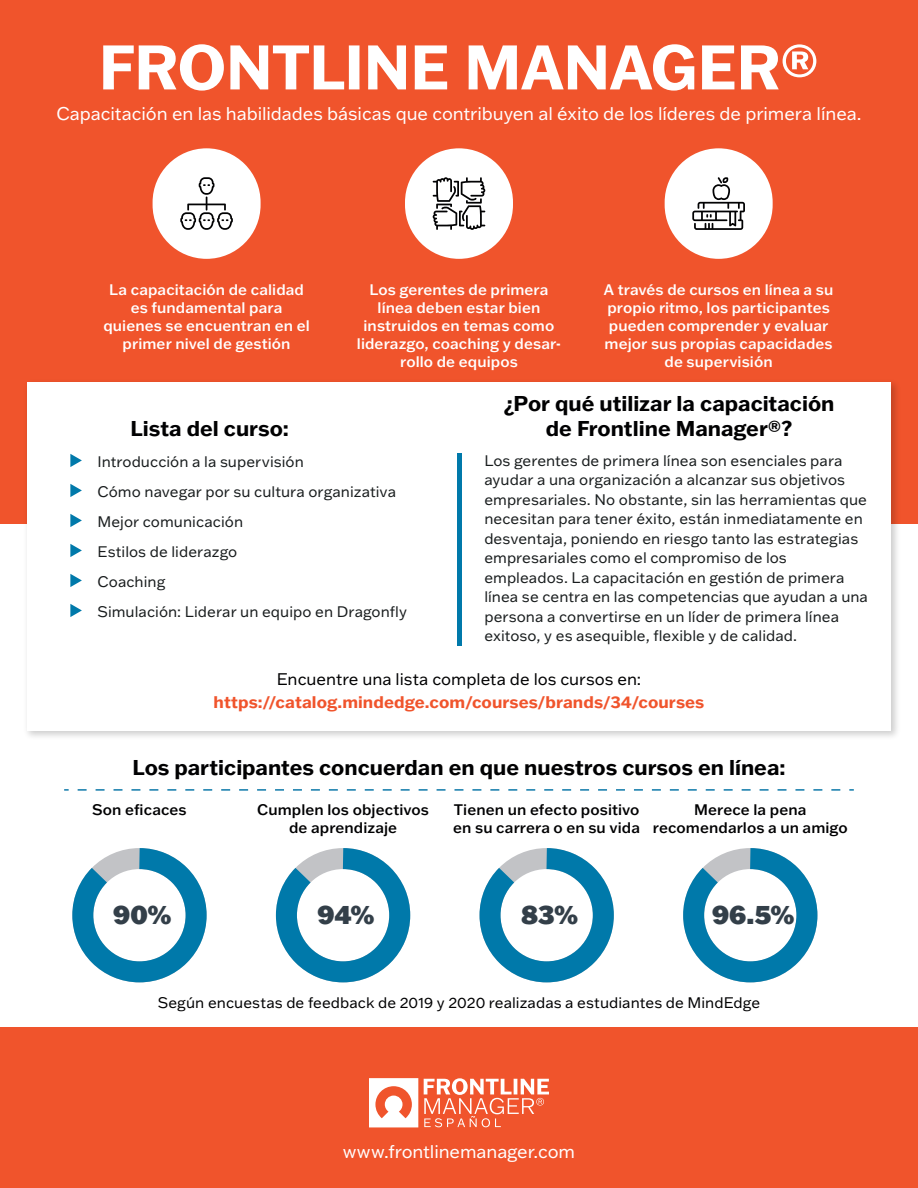
<style>
.page{position:relative;width:918px;height:1188px;background:#fff}
.page>*{position:absolute;margin:0;border:0;box-sizing:border-box;transform-origin:0 0}
.t1{font:700 61.5px "Franklin Gothic ATF";letter-spacing:-.005em;color:#fff}
.t2{font:900 25.5px "Franklin Gothic ATF";color:#333f49}
.t3{font:700 21px/25.2px "Franklin Gothic ATF";color:#010102;text-align:center}
.t4{font:18px "Franklin Gothic ATF";letter-spacing:-.005em;color:#fff}
.t5{font:700 16.5px "Franklin Gothic ATF";letter-spacing:.005em;color:#f0542c}
.t6{font:16.5px "Franklin Gothic ATF";color:#010102}
.t7{font:15px/19.5px "Franklin Gothic ATF";letter-spacing:.005em;color:#181c1d}
.t8{font:500 15px/18px "Franklin Gothic ATF";letter-spacing:.005em;color:#fff;text-align:center}
.t9{font:500 15px/18px "Franklin Gothic ATF";letter-spacing:.005em;color:#010102;text-align:center}
.t10{font:15px "Franklin Gothic ATF";letter-spacing:.005em;color:#010102}
</style>
<div class="page">
<div style="left:0;top:0;width:918px;height:523px;background:#f0542c"></div>
<img style="left:20px;top:383px;width:884px;height:354px">
<div style="left:27px;top:382px;width:864px;height:349px;background:#fff"></div>
<svg style="left:78px;top:789px;width:776px;height:2px"></svg>
<svg style="left:70px;top:454px;width:12px;height:13px"></svg>
<svg style="left:70px;top:484px;width:12px;height:13px"></svg>
<svg style="left:70px;top:514px;width:12px;height:13px"></svg>
<svg style="left:70px;top:544px;width:12px;height:13px"></svg>
<svg style="left:70px;top:574px;width:12px;height:13px"></svg>
<svg style="left:70px;top:604px;width:12px;height:13px"></svg>
<svg style="left:72px;top:848px;width:135px;height:135px"></svg>
<svg style="left:275px;top:848px;width:136px;height:135px"></svg>
<svg style="left:479px;top:848px;width:135px;height:135px"></svg>
<svg style="left:683px;top:848px;width:135px;height:135px"></svg>
<hr style="left:457px;top:453px;width:4px;height:193px;background:#0079aa">
<svg style="left:153px;top:148px;width:108px;height:111px"></svg>
<svg style="left:405px;top:148px;width:108px;height:111px"></svg>
<svg style="left:665px;top:148px;width:108px;height:111px"></svg>
<div style="left:0;top:1027px;width:918px;height:161px;background:#f0542c"></div>
<svg style="left:369px;top:1078px;width:49px;height:49px"></svg>
<svg style="left:424px;top:1078px;width:125px;height:49px"></svg>
<h1 class="t1" style="left:99px;top:44px;width:722px">FRONTLINE MANAGER®</h1>
<p class="t4" style="left:56px;top:107px;width:807px">Capacitación en las habilidades básicas que contribuyen al éxito de los líderes de primera línea.</p>
<p class="t8" style="left:103px;top:282px;width:208px">La capacitación de calidad es fundamental para quienes se encuentran en el primer nivel de gestión</p>
<p class="t8" style="left:357px;top:282px;width:206px">Los gerentes de primera línea deben estar bien instruidos en temas como liderazgo, coaching y desar&shy;rollo de equipos</p>
<p class="t8" style="left:604px;top:282px;width:231px">A través de cursos en línea a su propio ritmo, los participantes pueden comprender y evaluar mejor sus propias capacidades de supervisión</p>
<h3 class="t3" style="left:131px;top:418px;width:160px">Lista del curso:</h3>
<h3 class="t3" style="left:504px;top:393px;width:332px">¿Por qué utilizar la capacitación de Frontline Manager®?</h3>
<p class="t7" style="left:97px;top:448px;width:311px;line-height:30px">Introducción a la supervisión<br>Cómo navegar por su cultura organizativa<br>Mejor comunicación<br>Estilos de liderazgo<br>Coaching<br>Simulación: Liderar un equipo en Dragonfly</p>
<p class="t7" style="left:484px;top:452px;width:385px">Los gerentes de primera línea son esenciales para ayudar a una organización a alcanzar sus objetivos empresariales. No obstante, sin las herramientas que necesitan para tener éxito, están inmediatamente en desventaja, poniendo en riesgo tanto las estrategias empresariales como el compromiso de los empleados. La capacitación en gestión de primera línea se centra en las competencias que ayudan a una persona a convertirse en un líder de primera línea exitoso, y es asequible, flexible y de calidad.</p>
<p class="t6" style="left:277px;top:673px;width:366px">Encuentre una lista completa de los cursos en:</p>
<p class="t5" style="left:214px;top:696px;width:492px">https://catalog.mindedge.com/courses/brands/34/courses</p>
<h3 class="t3" style="left:132px;top:757px;width:655px">Los participantes concuerdan en que nuestros cursos en línea:</h3>
<p class="t9" style="left:92px;top:802px;width:96px">Son eficaces</p>
<h2 class="t2" style="left:113px;top:901px;width:60px">90%</h2>
<p class="t9" style="left:257px;top:802px;width:173px">Cumplen los objectivos de aprendizaje</p>
<p class="t9" style="left:453px;top:802px;width:188px;text-align:left">Tienen un efecto positivo en su carrera o en su vida</p>
<p class="t9" style="left:653px;top:802px;width:196px">Merece la pena recomendarlos a un amigo</p>
<h2 class="t2" style="left:318px;top:901px;width:59px">94%</h2>
<h2 class="t2" style="left:521px;top:901px;width:59px">83%</h2>
<h2 class="t2" style="left:712px;top:901px;width:84px">96.5%</h2>
<p class="t10" style="left:158px;top:997px;width:604px">Según encuestas de feedback de 2019 y 2020 realizadas a estudiantes de MindEdge</p>
<p class="t4" style="left:343px;top:1144px;width:234px">www.frontlinemanager.com</p>
</div>
